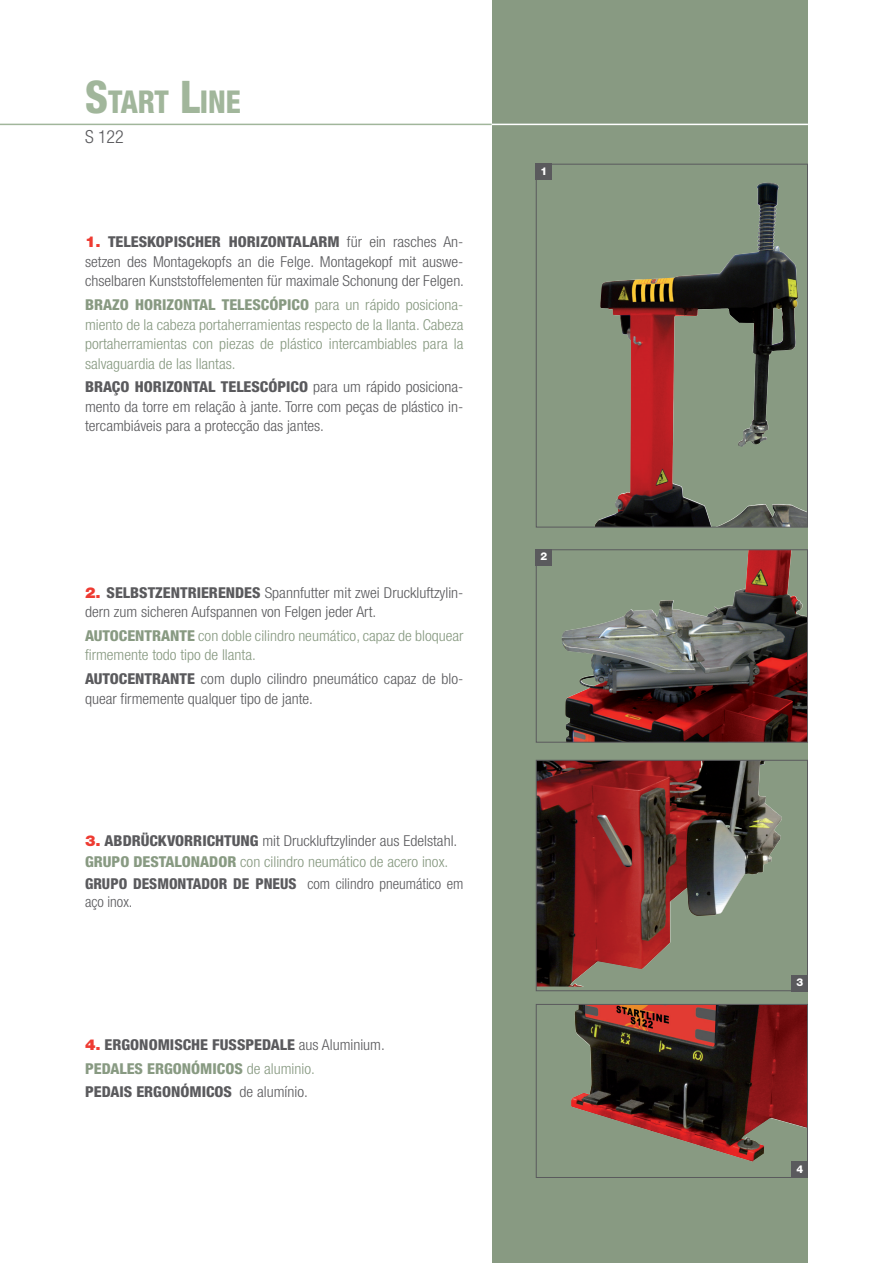
<style>
.page{position:relative;width:893px;height:1263px;background:#fff}
.page>*{position:absolute;margin:0;border:0;box-sizing:border-box;transform-origin:0 0}
.t1{font:800 condensed 31.5px "Helvetica Neue LT Std";color:#a1b69b;scale:.95 1}
.t2{font:300 condensed 18px "Helvetica Neue LT Std";color:#5a5a5d}
.t3{font:300 condensed 15px/19.5px "Helvetica Neue LT Std";color:#5a5a5d;scale:1.05 1}
.t4{font:300 condensed 15px/19.5px "Helvetica Neue LT Std";color:#889a82;text-align:justify;scale:1.05 1}
.t5{font:800 condensed 15px/23.7px "Helvetica Neue LT Std";color:#5a5a5d;scale:1.05 1}
.t6{font:300 condensed 15px "Helvetica Neue LT Std";color:#5a5a5d}
.t7{font:800 condensed 15px "Helvetica Neue LT Std";color:#889a82;scale:1.05 1}
.t8{font:800 condensed 15px "Helvetica Neue LT Std";color:#5a5a5d}
.t9{font:800 10.8px "Helvetica Neue LT Std";color:#fff}
.s1{font-size:45px}
.s2{font-weight:900;font-stretch:normal;color:#ee3b32}
.s3{font-weight:800}
.s4{font-weight:800;color:#889a82}
.s5{color:#889a82}
.s6{font-weight:300;color:#889a82}
.s7{font-weight:300}
</style>
<div class="page">
<hr style="left:892px;top:574px;width:1px;height:689px;background:#cad7c6">
<div style="left:493px;top:0;width:315px;height:1263px;background:#889a82"></div>
<div style="left:536px;top:164px;width:16px;height:16px;background:#5a5a5d"></div>
<hr style="left:476px;top:124px;width:332px;height:1px;background:#fff">
<div style="left:792px;top:1162px;width:16px;height:16px;background:#5a5a5d"></div>
<img style="left:571px;top:1006px;width:235px;height:155px">
<div style="left:536px;top:1004px;width:272px;height:174px;border:1px solid #5a5a5d"></div>
<div style="left:536px;top:549px;width:16px;height:16px;background:#5a5a5d"></div>
<img style="left:562px;top:551px;width:244px;height:190px">
<div style="left:536px;top:549px;width:272px;height:194px;border:1px solid #5a5a5d"></div>
<div style="left:792px;top:975px;width:16px;height:16px;background:#5a5a5d"></div>
<img style="left:538px;top:762px;width:244px;height:224px">
<div style="left:536px;top:760px;width:272px;height:231px;border:1px solid #5a5a5d"></div>
<img style="left:595px;top:187px;width:166px;height:338px">
<div style="left:536px;top:164px;width:272px;height:363px;border:1px solid #5a5a5d"></div>
<hr style="left:0;top:124px;width:492px;height:1px;background:#a1b69b">
<h1 class="t1" style="left:85px;top:83px;width:165px"><span class="s1">S</span>TART <span class="s1">L</span>INE</h1>
<p class="t2" style="left:85px;top:127px;width:40px">S 122</p>
<p class="t5" style="left:85px;top:230px;width:31px"><span class="s2">1.</span> TELES</p>
<p class="t5" style="left:147px;top:230px;width:55px">KOPISCHER</p>
<p class="t5" style="left:229px;top:230px;width:55px">HORIZONTALAR</p>
<p class="t3" style="left:85px;top:232px;width:362px;text-align:justify;text-indent:242px"><span class="s3">M</span> für ein rasches An&shy;setzen des Montagekopfs an die Felge. Montagekopf mit auswe&shy;chselbaren Kunststoffelementen für maximale Schonung der Felgen.</p>
<p class="t7" style="left:85px;top:295px;width:102px">BRAZO HORIZONTAL</p>
<p class="t7" style="left:222px;top:295px;width:9px">TELES</p>
<p class="t4" style="left:85px;top:295px;width:362px;text-indent:176px"><span class="s3">CÓPICO</span> para un rápido posiciona&shy;miento de la cabeza portaherramientas respecto de la llanta. Cabeza portaherramientas con piezas de plástico intercambiables para la salvaguardia de las llantas.</p>
<p class="t3" style="left:85px;top:377px;width:362px;text-align:justify"><span class="s3">BRAÇO HORIZONTAL TELESCÓPICO</span> para um rápido posiciona&shy;mento da torre em relação à jante. Torre com peças de plástico in&shy;tercambiáveis para a protecção das jantes.</p>
<p class="t5" style="left:85px;top:580px;width:30px"><span class="s2">2.</span> SELBST</p>
<p class="t5" style="left:155px;top:580px;width:16px">ZENTRIERENDES</p>
<p class="t3" style="left:85px;top:582px;width:362px;text-indent:180px">Spannfutter mit zwei Druckluftzylin&shy;dern zum sicheren Aufspannen von Felgen jeder Art.</p>
<p class="t7" style="left:85px;top:626px;width:50px">AUTOCENTRANTE</p>
<p class="t4" style="left:85px;top:626px;width:362px;text-indent:113px">con doble cilindro neumático, capaz de bloquear firmemente todo tipo de llanta.</p>
<p class="t3" style="left:85px;top:669px;width:362px"><span class="s3">AUTOCENTRANTE</span> com duplo cilindro pneumático capaz de blo&shy;quear firmemente qualquer tipo de jante.</p>
<p class="t3" style="left:85px;top:830px;width:356px;line-height:20.7px;text-indent:56px"><span class="s3">ÜCKVORRICHTUNG</span> mit Druckluftzylinder aus Edelstahl.<br><span class="s4">GRUPO DESTAL</span></p>
<p class="t5" style="left:85px;top:829px;width:29px"><span class="s2">3.</span> ABDR</p>
<p class="t4" style="left:182px;top:852px;width:255px"><span class="s3">ONADOR</span> con cilindro neumático de acero inox.</p>
<p class="t8" style="left:85px;top:875px;width:26px">GRUPO</p>
<p class="t6" style="left:133px;top:875px;width:332px"><span class="s3">DESMONTADOR DE PNEUS</span> com cilindro pneumático em</p>
<p class="t6" style="left:85px;top:893px;width:49px">aço inox.</p>
<p class="t5" style="left:85px;top:1032px;width:170px"><span class="s2">4.</span> ERGONOMISCHE FUSSPEDALE</p>
<p class="t3" style="left:299px;top:1035px;width:83px">aus Aluminium.</p>
<p class="t7" style="left:85px;top:1059px;width:9px">PEDALES</p>
<p class="t5" style="left:85px;top:1056px;width:220px;text-indent:62px"><span class="s5">ERGONÓMICOS</span> <span class="s6">de aluminio.<br></span>PEDAIS ERGONÓMICOS <span class="s7">de alumínio.</span></p>
<p class="t9" style="left:540px;top:164px;width:8px">1</p>
<p class="t9" style="left:540px;top:550px;width:8px">2</p>
<p class="t9" style="left:796px;top:976px;width:8px">3</p>
<p class="t9" style="left:796px;top:1162px;width:8px">4</p>
</div>
